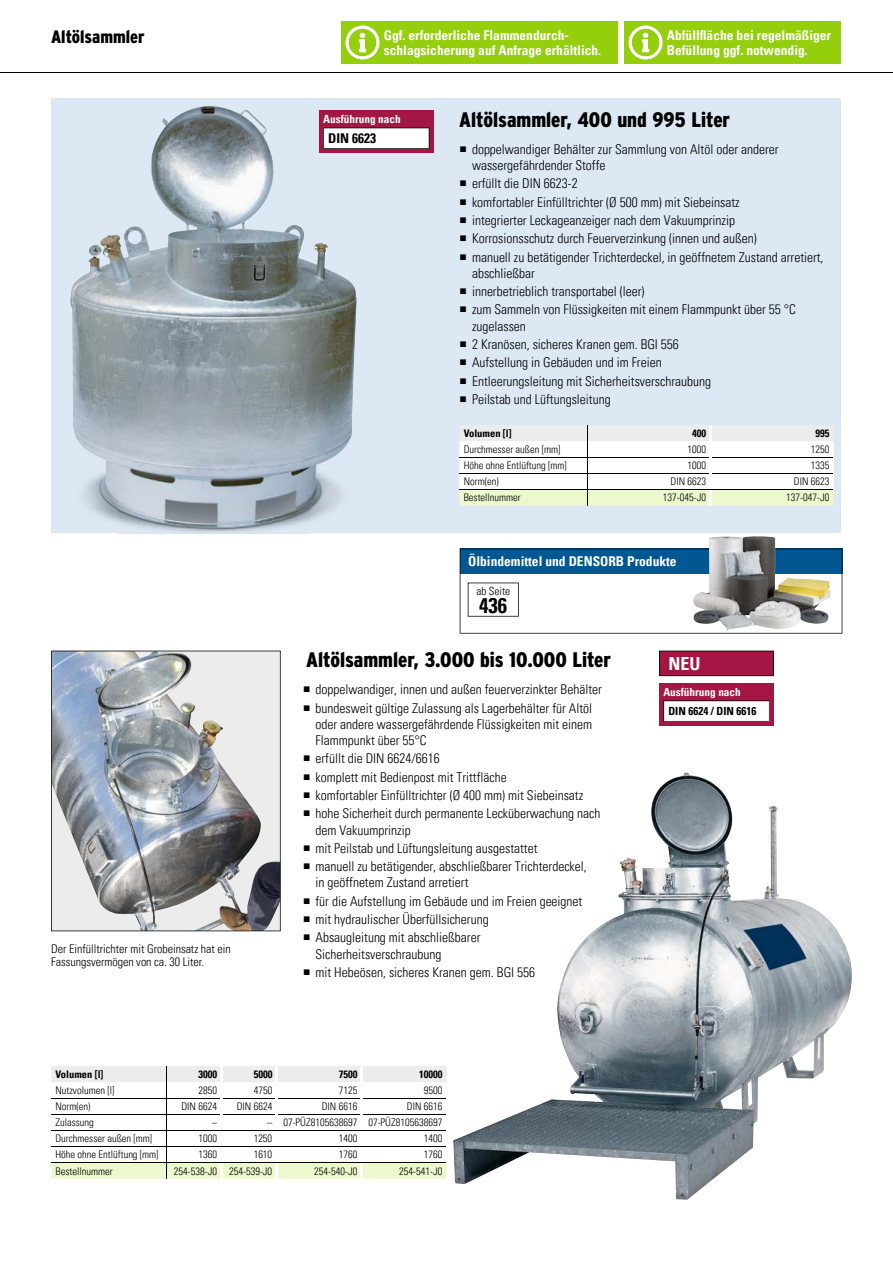
<style>
.page{position:relative;width:893px;height:1263px;background:#fff}
.page>*{position:absolute;margin:0;border:0;box-sizing:border-box;transform-origin:0 0}
.t1{font:900 21px "Interstate CE Condensed";color:#000}
.t2{font:700 condensed 21px "Univers LT Pro";color:#000}
.t3{font:900 18px "Interstate CE Condensed";color:#000}
.t4{font:700 condensed 18px "Univers LT Pro";color:#fff}
.t5{font:300 condensed 13.5px/18.3px "Univers LT Pro";color:#000}
.t6{font:700 condensed 13.5px/15px "Univers LT Pro";color:#fff}
.t7{font:700 condensed 13.5px "Univers LT Pro";color:#000}
.t8{font:300 condensed 12px/13.5px "Univers LT Pro";color:#000}
.t9{font:700 condensed 11.25px "Univers LT Pro";color:#fff}
.t10{font:700 condensed 11.25px "Univers LT Pro";color:#000}
.t11{font:300 condensed 11.25px "Univers LT Pro";color:#000}
.t12{font:300 condensed 10.5px "Univers LT Pro";color:#000}
.t13{font:700 condensed 10.5px "Univers LT Pro";color:#000}
</style>
<div class="page">
<div style="left:460px;top:548px;width:382px;height:26px;background:#003153"></div>
<div style="left:51px;top:99px;width:790px;height:434px;background:#dde8f5"></div>
<hr style="left:0;top:72px;width:893px;height:1px;background:#000">
<svg style="left:659px;top:651px;width:115px;height:25px;background:#9b143f"></svg>
<img style="left:70px;top:106px;width:287px;height:422px">
<img style="left:709px;top:536px;width:67px;height:13px">
<svg style="left:51px;top:651px;width:230px;height:280px;background:#acb0b5"></svg>
<svg style="left:51px;top:1066px;width:396px;height:113px"></svg>
<hr style="left:277px;top:1162px;width:85px;height:1px;background:#000">
<hr style="left:275px;top:1163px;width:3px;height:16px;background:#fff">
<hr style="left:362px;top:1162px;width:84px;height:1px;background:#000">
<hr style="left:360px;top:1163px;width:3px;height:16px;background:#fff">
<img style="left:453px;top:772px;width:399px;height:428px">
<svg style="left:459px;top:425px;width:375px;height:80px"></svg>
<div style="left:319px;top:111px;width:115px;height:42px;background:#a41643"></div>
<svg style="left:323px;top:128px;width:106px;height:21px;background:#efefef"></svg>
<div style="left:659px;top:683px;width:115px;height:43px;background:#a41643"></div>
<svg style="left:663px;top:700px;width:107px;height:22px;background:#e8e4e5"></svg>
<div style="left:624px;top:21px;width:217px;height:43px;background:#94ce0c"></div>
<svg style="left:629px;top:26px;width:34px;height:34px"></svg>
<div style="left:341px;top:21px;width:277px;height:43px;background:#94ce0c"></div>
<svg style="left:345px;top:26px;width:35px;height:34px"></svg>
<svg style="left:460px;top:549px;width:382px;height:85px"></svg>
<h2 class="t3" style="left:51px;top:24px;width:95px">Altölsammler</h2>
<p class="t8" style="left:51px;top:941px;width:181px">Der Einfülltrichter mit Grobeinsatz hat ein<br>Fassungsvermögen von ca. 30 Liter.</p>
<p class="t6" style="left:384px;top:27px;width:219px">Ggf. erforderliche Flammendurch&shy;schlagsicherung auf Anfrage erhältlich.</p>
<p class="t6" style="left:667px;top:27px;width:166px">Abfüllfläche bei regelmäßiger<br>Befüllung ggf. notwendig.</p>
<p class="t9" style="left:323px;top:112px;width:79px">Ausführung nach</p>
<p class="t7" style="left:328px;top:130px;width:49px">DIN 6623</p>
<h1 class="t1" style="left:459px;top:105px;width:272px">Altölsammler, 400 und 995 Liter</h1>
<p class="t5" style="left:472px;top:140px;width:308px;line-height:16.2px">doppelwandiger Behälter zur Sammlung von Altöl oder anderer wassergefährdender Stoffe</p>
<p class="t5" style="left:472px;top:174px;width:353px">erfüllt die DIN 6623-2<br>komfortabler Einfülltrichter (Ø 500 mm) mit Siebeinsatz<br>integrierter Leckageanzeiger nach dem Vakuumprinzip<br>Korrosionsschutz durch Feuerverzinkung (innen und außen)<br>manuell zu betätigender Trichterdeckel, in geöffnetem Zustand arretiert,</p>
<p class="t5" style="left:472px;top:263px;width:326px">abschließbar<br>innerbetrieblich transportabel (leer)<br>zum Sammeln von Flüssigkeiten mit einem Flammpunkt über 55 °C</p>
<p class="t5" style="left:472px;top:316px;width:241px">zugelassen<br>2 Kranösen, sicheres Kranen gem. BGI 556<br>Aufstellung in Gebäuden und im Freien Entleerungsleitung mit Sicherheitsverschraubung Peilstab und Lüftungsleitung</p>
<p class="t13" style="left:464px;top:427px;width:50px">Volumen [l]</p>
<p class="t13" style="left:692px;top:427px;width:15px">400</p>
<p class="t13" style="left:815px;top:427px;width:15px">995</p>
<p class="t12" style="left:464px;top:442px;width:98px">Durchmesser außen [mm]</p>
<p class="t12" style="left:687px;top:442px;width:20px">1000</p>
<p class="t12" style="left:811px;top:442px;width:20px">1250</p>
<p class="t12" style="left:464px;top:458px;width:105px">Höhe ohne Entlüftung [mm]</p>
<p class="t12" style="left:687px;top:458px;width:20px">1000</p>
<p class="t12" style="left:811px;top:458px;width:20px">1335</p>
<p class="t12" style="left:464px;top:474px;width:36px">Norm(en)</p>
<p class="t12" style="left:670px;top:474px;width:37px">DIN 6623</p>
<p class="t12" style="left:794px;top:474px;width:37px">DIN 6623</p>
<p class="t12" style="left:464px;top:490px;width:59px">Bestellnummer</p>
<p class="t12" style="left:663px;top:490px;width:45px">137-045-J0</p>
<p class="t12" style="left:786px;top:490px;width:45px">137-047-J0</p>
<p class="t6" style="left:468px;top:554px;width:210px">Ölbindemittel und DENSORB Produkte</p>
<p class="t11" style="left:476px;top:583px;width:35px">ab Seite</p>
<h1 class="t2" style="left:479px;top:592px;width:29px">436</h1>
<h1 class="t1" style="left:306px;top:645px;width:306px">Altölsammler, 3.000 bis 10.000 Liter</h1>
<p class="t5" style="left:315px;top:680px;width:288px">doppelwandiger, innen und außen feuerverzinkter Behälter bundesweit gültige Zulassung als Lagerbehälter für Altöl</p>
<p class="t5" style="left:315px;top:715px;width:278px;line-height:16.2px">oder andere wassergefährdende Flüssigkeiten mit einem<br>Flammpunkt über 55°C</p>
<p class="t5" style="left:315px;top:749px;width:286px">erfüllt die DIN 6624/6616<br>komplett mit Bedienpost mit Trittfläche<br>komfortabler Einfülltrichter (Ø 400 mm) mit Siebeinsatz hohe Sicherheit durch permanente Lecküberwachung nach</p>
<p class="t5" style="left:315px;top:820px;width:273px">dem Vakuumprinzip<br>mit Peilstab und Lüftungsleitung ausgestattet<br>manuell zu betätigender, abschließbarer Trichterdeckel,</p>
<p class="t5" style="left:315px;top:873px;width:268px">in geöffnetem Zustand arretiert<br>für die Aufstellung im Gebäude und im Freien geeignet mit hydraulischer Überfüllsicherung<br>Absaugleitung mit abschließbarer</p>
<p class="t5" style="left:315px;top:944px;width:221px">Sicherheitsverschraubung<br>mit Hebeösen, sicheres Kranen gem. BGI 556</p>
<h2 class="t4" style="left:668px;top:652px;width:34px">NEU</h2>
<p class="t9" style="left:663px;top:685px;width:79px">Ausführung nach</p>
<p class="t10" style="left:668px;top:704px;width:90px">DIN 6624 / DIN 6616</p>
<p class="t13" style="left:55px;top:1068px;width:50px">Volumen [l]</p>
<p class="t13" style="left:198px;top:1068px;width:20px">3000</p>
<p class="t13" style="left:254px;top:1068px;width:20px">5000</p>
<p class="t13" style="left:339px;top:1068px;width:20px">7500</p>
<p class="t13" style="left:419px;top:1068px;width:25px">10000</p>
<p class="t12" style="left:55px;top:1083px;width:60px">Nutzvolumen [l]</p>
<p class="t12" style="left:198px;top:1083px;width:20px">2850</p>
<p class="t12" style="left:254px;top:1083px;width:20px">4750</p>
<p class="t12" style="left:339px;top:1083px;width:20px">7125</p>
<p class="t12" style="left:424px;top:1083px;width:20px">9500</p>
<p class="t12" style="left:55px;top:1099px;width:36px">Norm(en)</p>
<p class="t12" style="left:181px;top:1099px;width:37px">DIN 6624</p>
<p class="t12" style="left:237px;top:1099px;width:37px">DIN 6624</p>
<p class="t12" style="left:322px;top:1099px;width:37px">DIN 6616</p>
<p class="t12" style="left:407px;top:1099px;width:37px">DIN 6616</p>
<p class="t12" style="left:55px;top:1115px;width:40px">Zulassung</p>
<p class="t12" style="left:212px;top:1115px;width:7px">–</p>
<p class="t12" style="left:267px;top:1115px;width:177px">– 07-PÜZ8105638697 07-PÜZ8105638697</p>
<p class="t12" style="left:55px;top:1131px;width:98px">Durchmesser außen [mm]</p>
<p class="t12" style="left:198px;top:1131px;width:20px">1000</p>
<p class="t12" style="left:254px;top:1131px;width:20px">1250</p>
<p class="t12" style="left:339px;top:1131px;width:20px">1400</p>
<p class="t12" style="left:424px;top:1131px;width:20px">1400</p>
<p class="t12" style="left:55px;top:1147px;width:105px">Höhe ohne Entlüftung [mm]</p>
<p class="t12" style="left:198px;top:1147px;width:20px">1360</p>
<p class="t12" style="left:254px;top:1147px;width:20px">1610</p>
<p class="t12" style="left:339px;top:1147px;width:20px">1760</p>
<p class="t12" style="left:424px;top:1147px;width:20px">1760</p>
<p class="t12" style="left:55px;top:1164px;width:59px">Bestellnummer</p>
<p class="t12" style="left:174px;top:1164px;width:100px">254-538-J0 254-539-J0</p>
<p class="t12" style="left:314px;top:1164px;width:45px">254-540-J0</p>
<p class="t12" style="left:399px;top:1164px;width:45px">254-541-J0</p>
</div>
